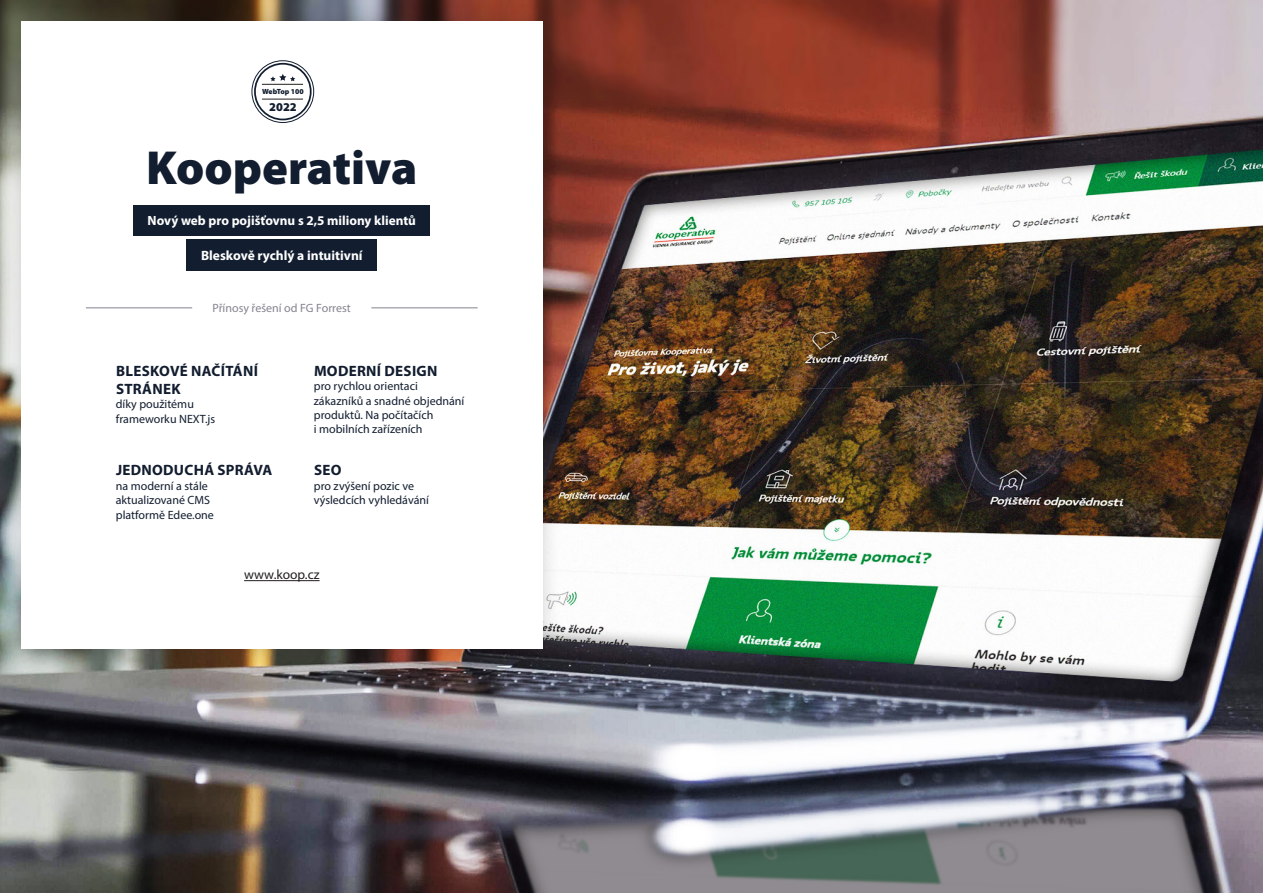
<style>
.page{position:relative;width:1263px;height:893px;background:#fff}
.page>*{position:absolute;margin:0;border:0;box-sizing:border-box;transform-origin:0 0}
.t1{font:900 48px "Myriad Pro";color:#121d2f}
.t2{font:700 15px/18px "Myriad Pro";letter-spacing:.02em;color:#121d2f}
.t3{font:700 13.5px "Myriad Pro";color:#fff}
.t4{font:13.5px "Myriad Pro";color:#231f20}
.t5{font:700 13.35px "Myriad Pro";color:#fff}
.t6{font:12px/14.4px "Myriad Pro";color:#121d2f}
.t7{font:12px "Myriad Pro";color:#858490}
.t8{font:900 12px "Myriad Pro";color:#121d2f}
.t9{font:900 7.5px "Myriad Pro";color:#121d2f}
</style>
<div class="page">
<img style="left:0;top:0;width:1263px;height:893px">
<div style="left:2px;top:2px;width:559px;height:666px;background:#231f20;opacity:.2"></div>
<div style="left:21px;top:21px;width:521px;height:628px;background:#fff"></div>
<div style="left:134px;top:205px;width:296px;height:31px;background:#121d2f"></div>
<div style="left:186px;top:240px;width:191px;height:31px;background:#121d2f"></div>
<hr style="left:86px;top:308px;width:106px;height:1px;background:#858490">
<hr style="left:371px;top:308px;width:107px;height:1px;background:#858490">
<hr style="left:244px;top:580px;width:76px;height:1px;background:#231f20">
<svg style="left:252px;top:61px;width:62px;height:61px"></svg>
<div style="left:252px;top:61px;width:62px;height:62px;border:1px solid #121d2f;border-radius:50%"></div>
<div style="left:255px;top:64px;width:56px;height:55px;background:#fff;border-radius:50%"></div>
<div style="left:254px;top:63px;width:58px;height:57px;border:2px solid #121d2f;border-radius:50%"></div>
<hr style="left:262px;top:84px;width:41px;height:1px;background:#231f20">
<hr style="left:262px;top:99px;width:41px;height:1px;background:#231f20">
<svg style="left:270px;top:74px;width:25px;height:7px"></svg>
<p class="t9" style="left:262px;top:87px;width:43px">WebTop 100</p>
<p class="t8" style="left:269px;top:99px;width:29px">2022</p>
<p class="t1" style="left:146px;top:136px;width:273px">Kooperativa</p>
<p class="t5" style="left:148px;top:212px;width:270px">Nový web pro pojišťovnu s 2,5 miliony klientů</p>
<p class="t3" style="left:201px;top:246px;width:163px">Bleskově rychlý a intuitivní</p>
<p class="t7" style="left:212px;top:301px;width:140px">Přínosy řešení od FG Forrest</p>
<p class="t2" style="left:116px;top:361px;width:143px">BLESKOVÉ NAČÍTÁNÍ<br>STRÁNEK</p>
<p class="t6" style="left:116px;top:397px;width:101px">díky použitému frameworku NEXT.js</p>
<p class="t2" style="left:116px;top:461px;width:158px">JEDNODUCHÁ SPRÁVA</p>
<p class="t6" style="left:116px;top:478px;width:100px">na moderní a stále aktualizované CMS platformě Edee.one</p>
<p class="t2" style="left:314px;top:361px;width:125px">MODERNÍ DESIGN</p>
<p class="t6" style="left:314px;top:379px;width:152px">pro rychlou orientaci zákazníků a snadné objednání produktů. Na počítačích<br>i mobilních zařízeních</p>
<p class="t2" style="left:314px;top:461px;width:29px">SEO</p>
<p class="t6" style="left:314px;top:478px;width:117px">pro zvýšení pozic ve výsledcích vyhledávání</p>
<p class="t4" style="left:244px;top:566px;width:77px">www.koop.cz</p>
</div>
